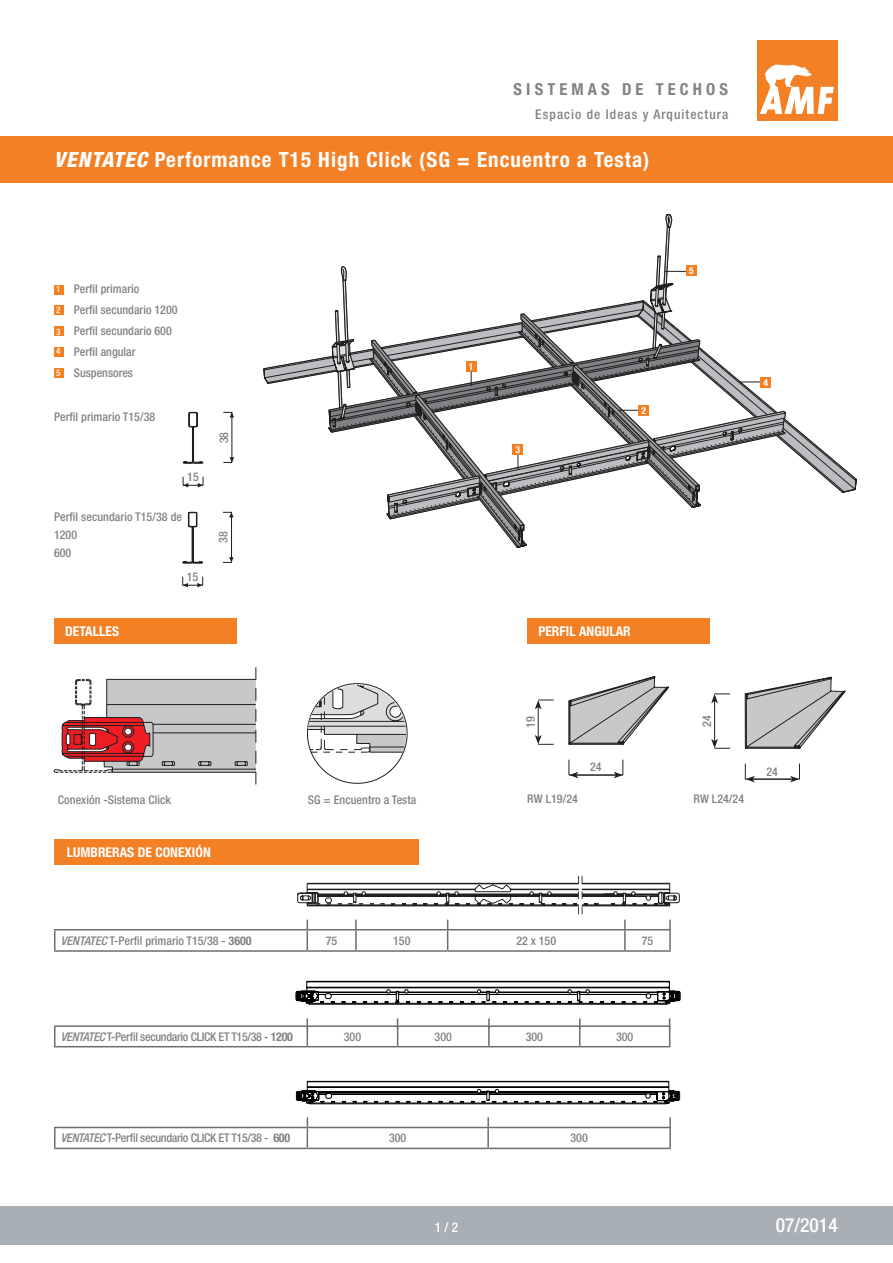
<style>
.page{position:relative;width:893px;height:1263px;background:#fff}
.page>*{position:absolute;margin:0;border:0;box-sizing:border-box;transform-origin:0 0}
.t1{font:700 condensed 21px "Helvetica Neue LT Pro";letter-spacing:.05em;color:#fff}
.t2{font:500 condensed 19.5px "Helvetica Neue LT Pro";color:#fff}
.t3{font:700 condensed 16.5px "Helvetica Neue LT Pro";letter-spacing:.25em;color:#808285}
.t4{font:700 condensed 13.5px "Helvetica Neue LT Pro";letter-spacing:.005em;color:#fff}
.t5{font:500 condensed 13.5px "Helvetica Neue LT Pro";color:#fff}
.t6{font:500 condensed 13.35px "Helvetica Neue LT Pro";letter-spacing:.08em;color:#808285}
.t7{font:500 condensed 12px/21px "Helvetica Neue LT Pro";color:#808285}
.t8{font:500 condensed 12px "Helvetica Neue LT Pro";letter-spacing:-.025em;color:#808285}
.t9{font:700 condensed 9.6px "Helvetica Neue LT Pro";color:#fff}
.t10{font:500 condensed 9px/19.6px "Helvetica Neue LT Pro";color:#fff}
.s1{font-weight:800;font-style:italic}
.s2{font-style:italic}
.s3{font-weight:700}
</style>
<div class="page">
<svg style="left:295px;top:1080px;width:386px;height:25px"></svg>
<svg style="left:54px;top:667px;width:203px;height:117px"></svg>
<svg style="left:307px;top:683px;width:101px;height:101px"></svg>
<div style="left:0;top:1206px;width:893px;height:39px;background:#a8b0b6"></div>
<div style="left:0;top:136px;width:893px;height:47px;background:#f48026"></div>
<hr style="left:54px;top:929px;width:253px;height:1px;background:#6c6d70">
<hr style="left:54px;top:930px;width:2px;height:20px;background:#6c6d70">
<hr style="left:307px;top:950px;width:49px;height:2px;background:#6c6d70">
<hr style="left:356px;top:950px;width:92px;height:2px;background:#6c6d70">
<hr style="left:448px;top:950px;width:177px;height:2px;background:#6c6d70">
<hr style="left:625px;top:950px;width:46px;height:2px;background:#6c6d70">
<hr style="left:54px;top:950px;width:253px;height:2px;background:#6c6d70">
<div style="left:54px;top:839px;width:364px;height:26px;background:#f48026"></div>
<hr style="left:307px;top:1127px;width:181px;height:1px;background:#6c6d70">
<hr style="left:488px;top:1127px;width:183px;height:1px;background:#6c6d70">
<hr style="left:487px;top:1128px;width:2px;height:20px;background:#6c6d70">
<hr style="left:669px;top:1128px;width:2px;height:20px;background:#6c6d70">
<hr style="left:307px;top:1148px;width:181px;height:1px;background:#6c6d70">
<hr style="left:488px;top:1148px;width:183px;height:1px;background:#6c6d70">
<hr style="left:54px;top:1127px;width:253px;height:1px;background:#6c6d70">
<hr style="left:54px;top:1128px;width:2px;height:20px;background:#6c6d70">
<hr style="left:54px;top:1148px;width:253px;height:1px;background:#6c6d70">
<svg style="left:669px;top:1117px;width:2px;height:10px"></svg>
<svg style="left:307px;top:1117px;width:1px;height:31px"></svg>
<svg style="left:487px;top:1117px;width:2px;height:10px"></svg>
<hr style="left:307px;top:1025px;width:91px;height:2px;background:#6c6d70">
<hr style="left:398px;top:1025px;width:91px;height:2px;background:#6c6d70">
<hr style="left:489px;top:1025px;width:91px;height:2px;background:#6c6d70">
<hr style="left:580px;top:1025px;width:90px;height:2px;background:#6c6d70">
<hr style="left:307px;top:1046px;width:91px;height:1px;background:#6c6d70">
<hr style="left:398px;top:1046px;width:91px;height:1px;background:#6c6d70">
<hr style="left:489px;top:1046px;width:91px;height:1px;background:#6c6d70">
<hr style="left:580px;top:1046px;width:90px;height:1px;background:#6c6d70">
<hr style="left:54px;top:1025px;width:253px;height:2px;background:#6c6d70">
<svg style="left:54px;top:1027px;width:2px;height:19px"></svg>
<hr style="left:54px;top:1046px;width:253px;height:1px;background:#6c6d70">
<svg style="left:669px;top:1018px;width:1px;height:28px"></svg>
<svg style="left:579px;top:1018px;width:2px;height:28px"></svg>
<svg style="left:488px;top:1018px;width:2px;height:28px"></svg>
<svg style="left:397px;top:1018px;width:1px;height:28px"></svg>
<svg style="left:307px;top:1018px;width:1px;height:28px"></svg>
<div style="left:54px;top:285px;width:10px;height:9px;background:#f57f21"></div>
<div style="left:54px;top:305px;width:10px;height:10px;background:#f57f21"></div>
<div style="left:54px;top:326px;width:10px;height:10px;background:#f57f21"></div>
<div style="left:54px;top:347px;width:10px;height:9px;background:#f57f21"></div>
<div style="left:54px;top:368px;width:10px;height:10px;background:#f57f21"></div>
<svg style="left:297px;top:876px;width:383px;height:74px"></svg>
<div style="left:527px;top:618px;width:182px;height:25px;background:#f48026"></div>
<div style="left:54px;top:618px;width:182px;height:25px;background:#f48026"></div>
<svg style="left:535px;top:676px;width:134px;height:102px"></svg>
<svg style="left:711px;top:676px;width:135px;height:106px"></svg>
<svg style="left:183px;top:412px;width:51px;height:75px"></svg>
<svg style="left:182px;top:512px;width:52px;height:75px"></svg>
<svg style="left:295px;top:980px;width:386px;height:25px"></svg>
<svg style="left:263px;top:356px;width:594px;height:137px"></svg>
<svg style="left:328px;top:214px;width:458px;height:334px"></svg>
<div style="left:686px;top:265px;width:11px;height:11px;background:#f57f21"></div>
<div style="left:757px;top:40px;width:81px;height:81px;background:#f48026"></div>
<svg style="left:760px;top:64px;width:74px;height:50px"></svg>
<h3 class="t3" style="left:514px;top:79px;width:216px">SISTEMAS DE TECHOS</h3>
<p class="t6" style="left:535px;top:106px;width:194px">Espacio de Ideas y Arquitectura</p>
<h1 class="t1" style="left:54px;top:147px;width:597px"><span class="s1">VENTATEC</span> Performance T15 High Click (SG = Encuentro a Testa)</h1>
<p class="t10" style="left:56px;top:279px;width:6px">1</p>
<p class="t10" style="left:56px;top:300px;width:6px">2</p>
<p class="t10" style="left:56px;top:321px;width:6px">3<br>4</p>
<p class="t10" style="left:56px;top:363px;width:6px">5</p>
<p class="t7" style="left:74px;top:279px;width:105px">Perfil primario<br>Perfil secundario 1200<br>Perfil secundario 600<br>Perfil angular<br>Suspensores</p>
<p class="t7" style="left:54px;top:406px;width:103px">Perfil primario T15/38</p>
<p class="t7" style="left:187px;top:466px;width:13px">15</p>
<p class="t7" style="left:54px;top:507px;width:130px;line-height:18px">Perfil secundario T15/38 de<br>1200<br>600</p>
<p class="t4" style="left:65px;top:623px;width:55px">DETALLES</p>
<p class="t7" style="left:187px;top:566px;width:13px">15</p>
<p class="t7" style="left:213px;top:443px;width:13px;rotate:-90deg">38</p>
<p class="t7" style="left:213px;top:543px;width:13px;rotate:-90deg">38</p>
<p class="t9" style="left:469px;top:361px;width:6px">1</p>
<p class="t9" style="left:516px;top:443px;width:6px">3</p>
<p class="t9" style="left:689px;top:265px;width:6px">5</p>
<p class="t9" style="left:641px;top:404px;width:6px">2</p>
<p class="t4" style="left:538px;top:623px;width:94px">PERFIL ANGULAR</p>
<p class="t9" style="left:764px;top:376px;width:6px">4</p>
<p class="t7" style="left:58px;top:789px;width:115px">Conexión -Sistema Click</p>
<p class="t7" style="left:308px;top:789px;width:110px">SG = Encuentro a Testa</p>
<p class="t4" style="left:67px;top:844px;width:146px">LUMBRERAS DE CONEXIÓN</p>
<p class="t7" style="left:520px;top:728px;width:13px;rotate:-90deg">19</p>
<p class="t7" style="left:590px;top:756px;width:13px">24</p>
<p class="t7" style="left:696px;top:727px;width:13px;rotate:-90deg">24</p>
<p class="t7" style="left:527px;top:788px;width:52px">RW L19/24</p>
<p class="t7" style="left:693px;top:788px;width:52px">RW L24/24</p>
<p class="t7" style="left:766px;top:761px;width:13px">24</p>
<p class="t7" style="left:61px;top:930px;width:192px"><span class="s2">VENTATEC</span> T-Perfil primario T15/38 - <span class="s3">3600</span></p>
<p class="t7" style="left:326px;top:930px;width:13px">75</p>
<p class="t7" style="left:393px;top:930px;width:19px">150</p>
<p class="t7" style="left:516px;top:930px;width:41px">22 x 150</p>
<p class="t7" style="left:642px;top:930px;width:13px">75</p>
<p class="t8" style="left:61px;top:1029px;width:234px"><span class="s2">VENTATEC</span> T-Perfil secundario CLICK ET T15/38 - <span class="s3">1200</span></p>
<p class="t7" style="left:344px;top:1026px;width:19px">300</p>
<p class="t7" style="left:435px;top:1026px;width:19px">300</p>
<p class="t7" style="left:526px;top:1026px;width:19px">300</p>
<p class="t7" style="left:616px;top:1026px;width:19px">300</p>
<p class="t8" style="left:61px;top:1131px;width:231px"><span class="s2">VENTATEC</span> T-Perfil secundario CLICK ET T15/38 - <span class="s3">600</span></p>
<p class="t7" style="left:389px;top:1127px;width:19px">300</p>
<p class="t7" style="left:570px;top:1127px;width:19px">300</p>
<p class="t5" style="left:435px;top:1219px;width:25px">1 / 2</p>
<h2 class="t2" style="left:776px;top:1213px;width:63px">07/2014</h2>
</div>
